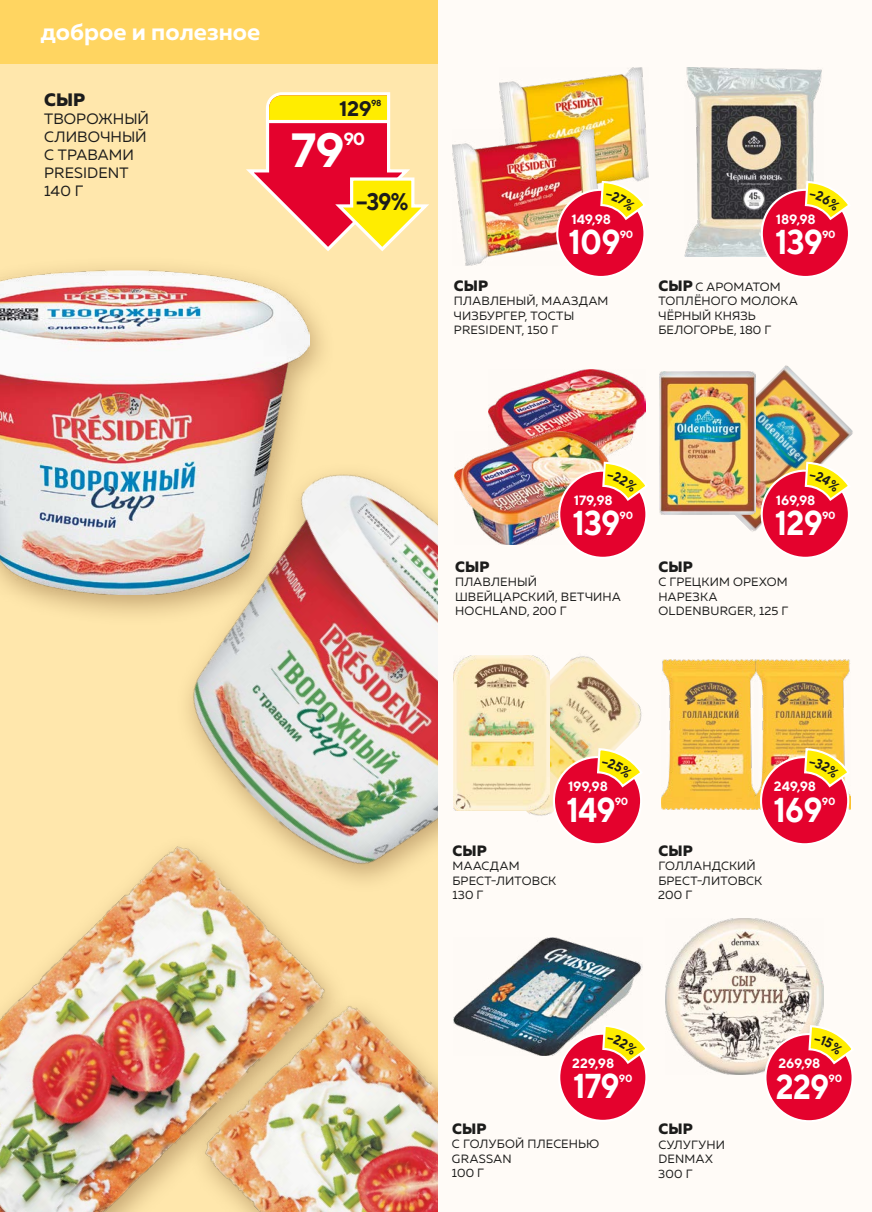
<style>
.page{position:relative;width:872px;height:1212px;background:#fff}
.page>*{position:absolute;margin:0;border:0;box-sizing:border-box;transform-origin:0 0}
.t1{font:700 48px "TT Norms";color:#fff}
.t2{font:700 34.5px "TT Norms";letter-spacing:-.025em;color:#fff;scale:.9 1}
.t3{font:700 24px "Muller";color:#fff}
.t4{font:700 24px "TT Norms";color:#1c1c1b;scale:.9 1}
.t5{font:700 21px "TT Norms";color:#1c1c1b}
.t6{font:800 18px "Muller";color:#1c1c1b}
.t7{font:700 17.55px "TT Norms";color:#fff}
.t8{font:15px/18px "Muller";letter-spacing:.01em;color:#1c1c1b}
.t9{font:800 15px "Muller";letter-spacing:.015em;color:#1c1c1b}
.t10{font:700 13.5px "TT Norms";letter-spacing:-.015em;color:#fff}
.t11{font:12px/14.4px "Muller";letter-spacing:.015em;color:#1c1c1b}
.t12{font:700 10.5px "TT Norms";letter-spacing:-.025em;color:#fff}
.t13{font:700 8.7px "TT Norms";color:#1c1c1b}
.s1{font-weight:800;font-size:15px}
</style>
<div class="page">
<div style="left:0;top:64px;width:440px;height:1148px;background:#ffe7ac"></div>
<div style="left:0;top:255px;width:336px;height:372px;background:#673d16;opacity:.4"></div>
<img style="left:0;top:270px;width:309px;height:325px">
<img style="left:126px;top:440px;width:312px;height:441px">
<img style="left:350px;top:1005px;width:88px;height:207px">
<div style="left:0;top:0;width:440px;height:64px;background:#ffd561"></div>
<div style="left:438px;top:0;width:434px;height:1212px;background:#fffbf7"></div>
<div style="left:559px;top:1034px;width:87px;height:87px;background:#e4022d;border-radius:50%"></div>
<svg style="left:246px;top:92px;width:183px;height:159px"></svg>
<hr style="left:268px;top:120px;width:120px;height:3px;background:#fff">
<img style="left:500px;top:68px;width:148px;height:112px">
<img style="left:452px;top:130px;width:149px;height:136px">
<div style="left:557px;top:190px;width:87px;height:87px;background:#e4022d;border-radius:50%"></div>
<img style="left:488px;top:370px;width:158px;height:84px">
<img style="left:454px;top:432px;width:157px;height:112px">
<div style="left:559px;top:471px;width:87px;height:87px;background:#e4022d;border-radius:50%"></div>
<img style="left:472px;top:655px;width:170px;height:161px">
<div style="left:554px;top:757px;width:87px;height:87px;background:#e4022d;border-radius:50%"></div>
<img style="left:454px;top:656px;width:95px;height:155px">
<img style="left:661px;top:659px;width:93px;height:151px">
<img style="left:754px;top:659px;width:96px;height:151px">
<div style="left:761px;top:757px;width:87px;height:87px;background:#e4022d;border-radius:50%"></div>
<img style="left:453px;top:937px;width:189px;height:118px">
<img style="left:665px;top:918px;width:159px;height:156px">
<div style="left:765px;top:1034px;width:87px;height:87px;background:#e4022d;border-radius:50%"></div>
<div style="left:0;top:833px;width:350px;height:379px;background:#673d16;opacity:.4"></div>
<img style="left:0;top:837px;width:332px;height:375px">
<img style="left:685px;top:365px;width:168px;height:167px">
<div style="left:761px;top:471px;width:88px;height:87px;background:#e4022d;border-radius:50%"></div>
<div style="left:760px;top:470px;width:90px;height:89px;border:2px solid #fff;border-radius:50%"></div>
<img style="left:660px;top:371px;width:95px;height:143px">
<img style="left:684px;top:68px;width:138px;height:188px">
<div style="left:762px;top:190px;width:87px;height:87px;background:#e4022d;border-radius:50%"></div>
<div style="left:760px;top:189px;width:90px;height:89px;border:2px solid #fff;border-radius:50%"></div>
<svg style="left:601px;top:1023px;width:45px;height:94px"></svg>
<svg style="left:599px;top:180px;width:45px;height:93px"></svg>
<svg style="left:601px;top:460px;width:45px;height:94px"></svg>
<svg style="left:596px;top:747px;width:46px;height:93px"></svg>
<svg style="left:803px;top:747px;width:48px;height:93px"></svg>
<svg style="left:807px;top:1024px;width:45px;height:93px"></svg>
<svg style="left:803px;top:460px;width:49px;height:94px"></svg>
<svg style="left:803px;top:180px;width:47px;height:93px"></svg>
<h3 class="t3" style="left:40px;top:17px;width:221px">доброе и полезное</h3>
<h3 class="t6" style="left:44px;top:89px;width:43px">СЫР</h3>
<p class="t8" style="left:44px;top:110px;width:106px">ТВОРОЖНЫЙ<br>СЛИВОЧНЫЙ<br>С ТРАВАМИ<br>PRESIDENT<br>140 Г</p>
<h3 class="t5" style="left:339px;top:95px;width:34px">129</h3>
<p class="t13" style="left:371px;top:98px;width:12px">98</p>
<h1 class="t1" style="left:291px;top:120px;width:56px">79</h1>
<h3 class="t7" style="left:343px;top:128px;width:23px">90</h3>
<h3 class="t4" style="left:356px;top:186px;width:59px">−39%</h3>
<p class="t10" style="left:571px;top:211px;width:41px">149,98</p>
<p class="t10" style="left:776px;top:211px;width:41px">189,98</p>
<h2 class="t2" style="left:568px;top:221px;width:59px">109</h2>
<p class="t12" style="left:619px;top:228px;width:15px">90</p>
<h2 class="t2" style="left:775px;top:221px;width:55px">139</h2>
<p class="t12" style="left:822px;top:228px;width:15px">90</p>
<p class="t9" style="left:454px;top:276px;width:36px">СЫР</p>
<p class="t11" style="left:454px;top:294px;width:156px">ПЛАВЛЕНЫЙ, МААЗДАМ<br>ЧИЗБУРГЕР, ТОСТЫ<br>PRESIDENT, 150 Г</p>
<p class="t11" style="left:658px;top:279px;width:141px"><span class="s1">СЫР</span> С АРОМАТОМ<br>ТОПЛЁНОГО МОЛОКА<br>ЧЁРНЫЙ КНЯЗЬ<br>БЕЛОГОРЬЕ, 180 Г</p>
<p class="t10" style="left:574px;top:491px;width:40px">179,98</p>
<p class="t10" style="left:776px;top:491px;width:41px">169,98</p>
<h2 class="t2" style="left:572px;top:501px;width:55px">139</h2>
<p class="t12" style="left:619px;top:508px;width:15px">90</p>
<h2 class="t2" style="left:775px;top:501px;width:55px">129</h2>
<p class="t12" style="left:822px;top:508px;width:15px">90</p>
<p class="t9" style="left:455px;top:557px;width:36px">СЫР</p>
<p class="t11" style="left:455px;top:575px;width:167px">ПЛАВЛЕНЫЙ<br>ШВЕЙЦАРСКИЙ, ВЕТЧИНА<br>HOCHLAND, 200 Г</p>
<p class="t9" style="left:658px;top:557px;width:36px">СЫР</p>
<p class="t11" style="left:658px;top:575px;width:131px">С ГРЕЦКИМ ОРЕХОМ<br>НАРЕЗКА<br>OLDENBURGER, 125 Г</p>
<p class="t9" style="left:452px;top:841px;width:36px">СЫР</p>
<p class="t11" style="left:452px;top:859px;width:105px">МААСДАМ<br>БРЕСТ-ЛИТОВСК<br>130 Г</p>
<p class="t10" style="left:568px;top:778px;width:41px">199,98</p>
<h2 class="t2" style="left:566px;top:788px;width:56px">149</h2>
<p class="t12" style="left:615px;top:795px;width:15px">90</p>
<p class="t9" style="left:658px;top:841px;width:36px">СЫР</p>
<p class="t11" style="left:658px;top:859px;width:105px">ГОЛЛАНДСКИЙ<br>БРЕСТ-ЛИТОВСК<br>200 Г</p>
<p class="t10" style="left:774px;top:778px;width:44px">249,98</p>
<h2 class="t2" style="left:773px;top:788px;width:56px">169</h2>
<p class="t12" style="left:822px;top:795px;width:15px">90</p>
<p class="t10" style="left:572px;top:1054px;width:43px">229,98</p>
<p class="t10" style="left:778px;top:1055px;width:43px">269,98</p>
<h2 class="t2" style="left:573px;top:1064px;width:53px">179</h2>
<p class="t12" style="left:619px;top:1071px;width:15px">90</p>
<h2 class="t2" style="left:776px;top:1065px;width:61px">229</h2>
<p class="t12" style="left:828px;top:1072px;width:15px">90</p>
<p class="t9" style="left:452px;top:1119px;width:36px">СЫР</p>
<p class="t11" style="left:452px;top:1137px;width:149px">С ГОЛУБОЙ ПЛЕСЕНЬЮ<br>GRASSAN<br>100 Г</p>
<p class="t9" style="left:658px;top:1120px;width:36px">СЫР</p>
<p class="t11" style="left:658px;top:1137px;width:68px">СУЛУГУНИ<br>DENMAX<br>300 Г</p>
</div>
